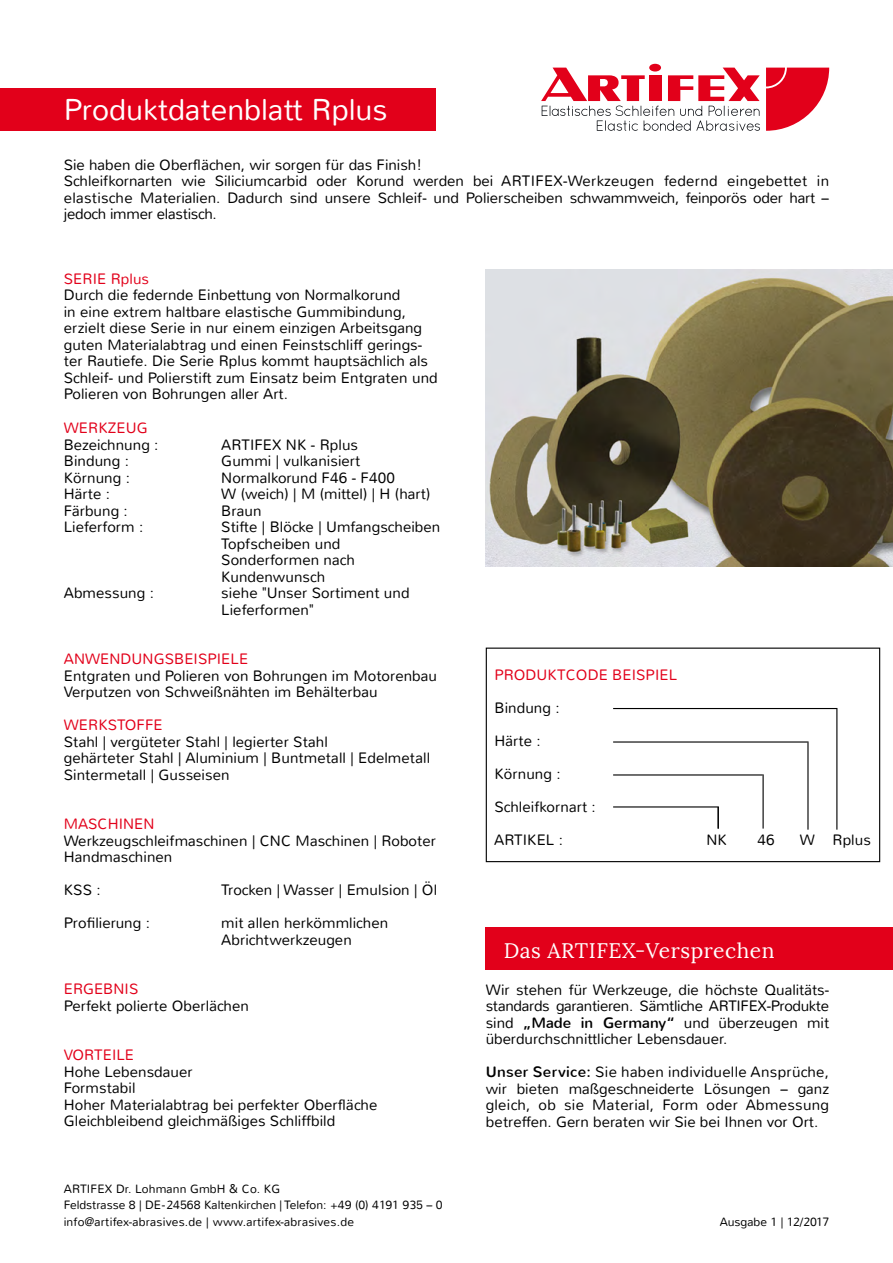
<style>
.page{position:relative;width:893px;height:1263px;background:#fff}
.page>*{position:absolute;margin:0;border:0;box-sizing:border-box;transform-origin:0 0}
.t1{font:300 30px "Nunito";color:#fff}
.t2{font:21px "Lora";letter-spacing:.025em;color:#fff}
.t3{font:300 15px/16.5px "Nunito";letter-spacing:.005em;color:#000}
.t4{font:300 15px "Nunito";letter-spacing:.005em;color:#e2001a}
.t5{font:300 12px/16.5px "Nunito";color:#000}
.s1{font-weight:400}
</style>
<div class="page">
<div style="left:486px;top:927px;width:407px;height:43px;background:#e2001a"></div>
<div style="left:649px;top:64px;width:12px;height:8px;background:#e2001a;border-radius:50%"></div>
<svg style="left:541px;top:68px;width:219px;height:63px"></svg>
<svg style="left:766px;top:68px;width:63px;height:63px"></svg>
<div style="left:0;top:88px;width:436px;height:43px;background:#e2001a"></div>
<div style="left:486px;top:648px;width:394px;height:214px;border:1px solid #000"></div>
<hr style="left:613px;top:708px;width:224px;height:1px;background:#000">
<hr style="left:613px;top:741px;width:196px;height:1px;background:#000">
<hr style="left:613px;top:774px;width:150px;height:1px;background:#000">
<hr style="left:613px;top:806px;width:106px;height:1px;background:#000">
<hr style="left:836px;top:708px;width:1px;height:122px;background:#000">
<hr style="left:807px;top:742px;width:1px;height:88px;background:#000">
<hr style="left:762px;top:774px;width:2px;height:54px;background:#000">
<hr style="left:717px;top:807px;width:2px;height:21px;background:#000">
<img style="left:486px;top:269px;width:407px;height:297px">
<h1 class="t1" style="left:64px;top:90px;width:325px">Produktdatenblatt Rplus</h1>
<p class="t3" style="left:64px;top:156px;width:767px">Sie haben die Oberflächen, wir sorgen für das Finish!<br>Schleifkornarten wie Siliciumcarbid oder Korund werden bei ARTIFEX-Werkzeugen federnd eingebettet in elastische Materialien. Dadurch sind unsere Schleif- und Polierscheiben schwammweich, feinporös oder hart – jedoch immer elastisch.</p>
<p class="t4" style="left:64px;top:269px;width:87px">SERIE Rplus</p>
<p class="t3" style="left:64px;top:287px;width:375px">Durch die federnde Einbettung von Normalkorund<br>in eine extrem haltbare elastische Gummibindung, erzielt diese Serie in nur einem einzigen Arbeitsgang guten Materialabtrag und einen Feinstschliff gerings&shy;ter Rautiefe. Die Serie Rplus kommt hauptsächlich als Schleif- und Polierstift zum Einsatz beim Entgraten und Polieren von Bohrungen aller Art.</p>
<p class="t4" style="left:64px;top:419px;width:26px">Werk</p>
<p class="t4" style="left:108px;top:419px;width:39px">zeug</p>
<p class="t3" style="left:64px;top:437px;width:96px">Bezeichnung :</p>
<p class="t3" style="left:221px;top:437px;width:138px">ARTIFEX NK - Rplus</p>
<p class="t3" style="left:64px;top:453px;width:67px">Bindung :</p>
<p class="t3" style="left:221px;top:453px;width:141px">Gummi | vulkanisiert</p>
<p class="t3" style="left:64px;top:470px;width:68px">Körnung :</p>
<p class="t3" style="left:221px;top:470px;width:175px">Normalkorund F46 - F400</p>
<p class="t3" style="left:64px;top:486px;width:48px">Härte :</p>
<p class="t3" style="left:221px;top:486px;width:211px">W (weich) | M (mittel) | H (hart)</p>
<p class="t3" style="left:64px;top:503px;width:66px">Färbung :</p>
<p class="t3" style="left:221px;top:503px;width:42px">Braun</p>
<p class="t3" style="left:64px;top:519px;width:81px">Lieferform :</p>
<p class="t3" style="left:221px;top:519px;width:221px">Stifte | Blöcke | U mfangscheiben<br>Topfscheiben und<br>Sonderformen nach<br>Kundenwunsch</p>
<p class="t3" style="left:64px;top:585px;width:92px">Abmessung :</p>
<p class="t3" style="left:221px;top:585px;width:190px">siehe "U nser Sortiment und<br>Lieferformen"</p>
<p class="t4" style="left:64px;top:650px;width:13px">anwend</p>
<p class="t4" style="left:132px;top:650px;width:21px">ungsbeispiele</p>
<p class="t3" style="left:64px;top:668px;width:375px">Entgraten und Polieren von Bohrungen im Motorenbau<br>Verputzen von Schweißnähten im Behälterbau</p>
<p class="t4" style="left:64px;top:716px;width:35px">WErkstoffe</p>
<p class="t3" style="left:64px;top:734px;width:368px">Stahl | vergüteter Stahl | legierter Stahl<br>gehärteter Stahl | Aluminium | Buntmetall | Edelmetall<br>Sintermetall | Gusseisen</p>
<p class="t4" style="left:64px;top:815px;width:11px">maschinen</p>
<p class="t3" style="left:64px;top:833px;width:374px">Werkzeugschleifmaschinen | CNC Maschinen | Roboter<br>Handmaschinen</p>
<p class="t3" style="left:64px;top:882px;width:38px">KSS :</p>
<p class="t3" style="left:221px;top:882px;width:217px">Trocken | Wasser | Emulsion | Öl</p>
<p class="t3" style="left:64px;top:915px;width:88px">Profilierung :</p>
<p class="t3" style="left:221px;top:915px;width:168px">mit allen herkömmlichen<br>Abrichtwerkzeugen</p>
<p class="t4" style="left:64px;top:980px;width:20px">Ergebnis</p>
<p class="t3" style="left:64px;top:998px;width:187px">Perfekt polierte Oberlächen</p>
<p class="t4" style="left:64px;top:1046px;width:72px">VORTEILE</p>
<p class="t3" style="left:64px;top:1064px;width:315px">Hohe Lebensdauer<br>Formstabil<br>Hoher Materialabtrag bei perfekter Oberfläche<br>Gleichbleibend gleichmäßiges Schliffbild</p>
<p class="t5" style="left:64px;top:1180px;width:380px">ARTIFEX Dr. Lohmann GmbH &amp; Co. KG<br>Feldstrasse 8 | DE-24568 Kaltenkirchen | Telefon: +49 (0) 4191 935 – 0 info@artifex-abrasives.de | www.artifex-abrasives.de</p>
<p class="t4" style="left:494px;top:665px;width:21px">Prod</p>
<p class="t4" style="left:537px;top:665px;width:22px">uktcode</p>
<p class="t4" style="left:612px;top:665px;width:19px">Beispiel</p>
<p class="t3" style="left:494px;top:700px;width:67px">Bindung :</p>
<p class="t3" style="left:494px;top:733px;width:48px">Härte :</p>
<p class="t3" style="left:494px;top:766px;width:68px">Körnung :</p>
<p class="t3" style="left:494px;top:799px;width:103px">Schleifkornart :</p>
<p class="t3" style="left:494px;top:832px;width:71px">ARTIKEL :</p>
<p class="t3" style="left:707px;top:832px;width:22px">NK</p>
<p class="t3" style="left:758px;top:832px;width:19px">46</p>
<p class="t3" style="left:800px;top:832px;width:72px">W Rplus</p>
<h2 class="t2" style="left:504px;top:938px;width:272px">Das ARTIFEX-Versprechen</h2>
<p class="t3" style="left:486px;top:981px;width:345px;text-align:justify">Wir stehen für Werkzeuge, die höchste Qualitäts&shy;standards garantieren. Sämtliche ARTIFEX-Produkte sind <span class="s1">„Made in Germany“</span> und überzeugen mit überdurchschnittlicher Lebensdauer.</p>
<p class="t3" style="left:486px;top:1064px;width:345px;text-align:justify"><span class="s1">Unser Service:</span> Sie haben individuelle Ansprüche, wir bieten maßgeschneiderte Lösungen – ganz gleich, ob sie Material, Form oder Abmessung betreffen. Gern beraten wir Sie bei Ihnen vor Ort.</p>
<p class="t5" style="left:720px;top:1213px;width:111px">Ausgabe 1 | 12/2017</p>
</div>
